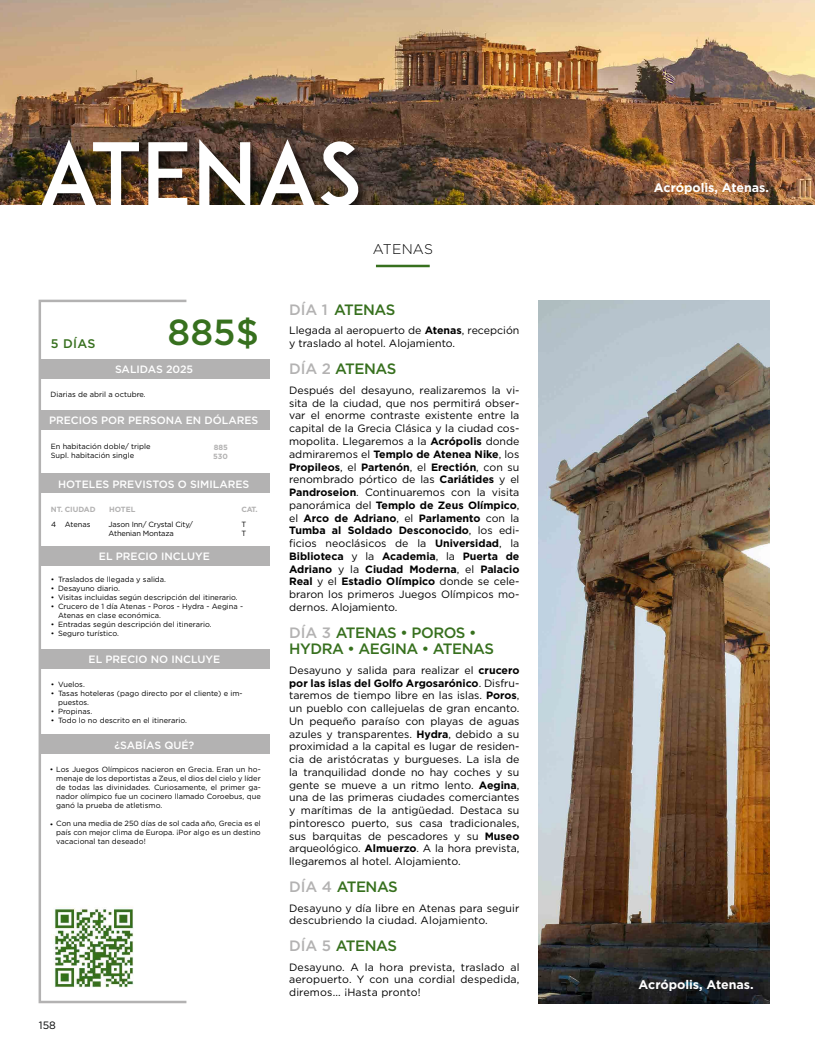
<style>
.page{position:relative;width:815px;height:1053px;background:#fff}
.page>*{position:absolute;margin:0;border:0;box-sizing:border-box;transform-origin:0 0}
.t1{font:87.5px "ADAM.CGPRO";color:#fff}
.t2{font:500 36.25px "Gotham";color:#37701e}
.t3{font:500 15px/16.2px "Gotham";letter-spacing:-.03em;color:#37701e}
.t4{font:300 14px "Gotham";letter-spacing:.015em;color:#000}
.t5{font:700 12.5px "Gotham";color:#fff}
.t6{font:500 12.5px "Gotham";color:#37701e}
.t7{font:10.62px/12.8px "Gotham";color:#000;text-align:justify}
.t8{font:500 10.62px "Gotham";color:#fff}
.t9{font:10.62px "Gotham";color:#010202}
.t10{font:7.5px/9px "Gotham";color:#000}
.t11{font:7.5px/9px "Gotham";letter-spacing:-.02em;color:#000}
.t12{font:700 7.5px/9px "Gotham";color:#b3b2b2}
.s1{color:#b3b2b2}
.s2{font-weight:700}
</style>
<div class="page">
<img style="left:0;top:0;width:815px;height:205px">
<div style="left:40px;top:139px;width:330px;height:82px;background:#000;opacity:.6"></div>
<div style="left:0;top:206px;width:815px;height:23px;background:#fff"></div>
<hr style="left:376px;top:265px;width:54px;height:2px;background:#37701e">
<div style="left:39px;top:299px;width:149px;height:704px;border:2px solid #b3b2b2"></div>
<div style="left:39px;top:359px;width:230px;height:20px;background:#b3b2b2"></div>
<div style="left:39px;top:411px;width:230px;height:19px;background:#b3b2b2"></div>
<div style="left:39px;top:473px;width:231px;height:20px;background:#b3b2b2"></div>
<div style="left:39px;top:546px;width:231px;height:20px;background:#b3b2b2"></div>
<div style="left:39px;top:649px;width:231px;height:19px;background:#b3b2b2"></div>
<div style="left:39px;top:734px;width:231px;height:20px;background:#b3b2b2"></div>
<img style="left:54px;top:908px;width:80px;height:80px">
<img style="left:539px;top:300px;width:230px;height:703px">
<h1 class="t1" style="left:39px;top:122px;width:326px">ATENAS</h1>
<h3 class="t4" style="left:373px;top:240px;width:62px">ATENAS</h3>
<p class="t6" style="left:51px;top:335px;width:46px">5 DÍAS</p>
<h2 class="t2" style="left:168px;top:308px;width:93px">885$</h2>
<p class="t8" style="left:115px;top:363px;width:80px">SALIDAS 2025</p>
<p class="t10" style="left:51px;top:390px;width:97px">Diarias de abril a octubre.</p>
<p class="t8" style="left:49px;top:414px;width:211px">PRECIOS POR PERSONA EN DÓLARES</p>
<p class="t10" style="left:51px;top:442px;width:101px">En habitación doble/ triple<br>Supl. habitación single</p>
<p class="t8" style="left:58px;top:477px;width:193px">HOTELES PREVISTOS O SIMILARES</p>
<p class="t12" style="left:213px;top:442px;width:16px">885<br>530</p>
<p class="t12" style="left:51px;top:504px;width:46px">NT. CIUDAD</p>
<p class="t10" style="left:51px;top:519px;width:7px">4</p>
<p class="t11" style="left:109px;top:519px;width:86px">Jason Inn/ Crystal City/<br>Athenian Montaza</p>
<p class="t12" style="left:109px;top:504px;width:28px">HOTEL</p>
<p class="t10" style="left:65px;top:519px;width:27px">Atenas</p>
<p class="t8" style="left:99px;top:549px;width:112px">EL PRECIO INCLUYE</p>
<p class="t12" style="left:242px;top:504px;width:17px">CAT.</p>
<p class="t10" style="left:242px;top:519px;width:6px">T<br>T</p>
<p class="t10" style="left:51px;top:574px;width:117px">• Traslados de llegada y salida.</p>
<p class="t10" style="left:51px;top:583px;width:70px">• Desayuno diario.</p>
<p class="t10" style="left:51px;top:592px;width:188px">• Visitas incluidas según descripción del itinerario.</p>
<p class="t10" style="left:58px;top:601px;width:187px;text-indent:-7px">• Crucero de 1 día Atenas - Poros - Hydra - Aegina -<br>Atenas en clase económica.</p>
<p class="t10" style="left:51px;top:619px;width:162px">• Entradas según descripción del itinerario.</p>
<p class="t10" style="left:51px;top:628px;width:69px">• Seguro turístico.</p>
<p class="t8" style="left:89px;top:652px;width:133px">EL PRECIO NO INCLUYE</p>
<p class="t10" style="left:51px;top:679px;width:35px">• Vuelos.</p>
<p class="t10" style="left:58px;top:688px;width:186px;text-indent:-7px">• Tasas hoteleras (pago directo por el cliente) e im&shy;puestos.</p>
<p class="t10" style="left:51px;top:706px;width:43px">• Propinas.</p>
<p class="t10" style="left:51px;top:715px;width:137px">• Todo lo no descrito en el itinerario.</p>
<p class="t8" style="left:114px;top:737px;width:82px">¿SABÍAS QUÉ?</p>
<p class="t10" style="left:56px;top:764px;width:206px;text-align:justify;text-indent:-6px">• Los Juegos Olímpicos nacieron en Grecia. Eran un ho&shy;menaje de los deportistas a Zeus, el dios del cielo y líder de todas las divinidades. Curiosamente, el primer ga&shy;nador olímpico fue un cocinero llamado Coroebus, que ganó la prueba de atletismo.</p>
<p class="t10" style="left:56px;top:818px;width:206px;text-align:justify;text-indent:-6px">• Con una media de 250 días de sol cada año, Grecia es el país con mejor clima de Europa. ¡Por algo es un destino vacacional tan deseado!</p>
<p class="t9" style="left:39px;top:1018px;width:19px">158</p>
<h3 class="t3" style="left:289px;top:301px;width:108px"><span class="s1">DÍA 1</span> ATENAS</h3>
<p class="t7" style="left:289px;top:324px;width:232px">Llegada al aeropuerto de <span class="s2">Atenas</span>, recepción y traslado al hotel. Alojamiento.</p>
<h3 class="t3" style="left:289px;top:360px;width:109px"><span class="s1">DÍA 2</span> ATENAS</h3>
<p class="t7" style="left:289px;top:383px;width:232px">Después del desayuno, realizaremos la vi&shy;sita de la ciudad, que nos permitirá obser&shy;var el enorme contraste existente entre la capital de la Grecia Clásica y la ciudad cos&shy;mopolita. Llegaremos a la <span class="s2">Acrópolis</span> donde admiraremos el <span class="s2">Templo de Atenea Nike</span>, los <span class="s2">Propileos</span>, el <span class="s2">Partenón</span>, el <span class="s2">Erectión</span>, con su renombrado pórtico de las <span class="s2">Cariátides</span> y el <span class="s2">Pandroseion</span>. Continuaremos con la visita panorámica del <span class="s2">Templo de Zeus Olímpico</span>, el <span class="s2">Arco de Adriano</span>, el <span class="s2">Parlamento</span> con la <span class="s2">Tumba al Soldado Desconocido</span>, los edi&shy;ficios neoclásicos de la <span class="s2">Universidad</span>, la <span class="s2">Biblioteca</span> y la <span class="s2">Academia</span>, la <span class="s2">Puerta de Adriano</span> y la <span class="s2">Ciudad Moderna</span>, el <span class="s2">Palacio Real</span> y el <span class="s2">Estadio Olímpico</span> donde se cele&shy;braron los primeros Juegos Olímpicos mo&shy;dernos. Alojamiento.</p>
<h3 class="t3" style="left:289px;top:624px;width:206px"><span class="s1">DÍA 3</span> ATENAS • POROS •<br>HYDRA • AEGINA • ATENAS</h3>
<p class="t7" style="left:289px;top:663px;width:232px">Desayuno y salida para realizar el <span class="s2">crucero por las islas del Golfo Argosarónico</span>. Disfru&shy;taremos de tiempo libre en las islas. <span class="s2">Poros</span>, un pueblo con callejuelas de gran encanto.<br>Un pequeño paraíso con playas de aguas azules y transparentes. <span class="s2">Hydra</span>, debido a su proximidad a la capital es lugar de residen&shy;cia de aristócratas y burgueses. La isla de la tranquilidad donde no hay coches y su gente se mueve a un ritmo lento. <span class="s2">Aegina</span>, una de las primeras ciudades comerciantes y marítimas de la antigüedad. Destaca su pintoresco puerto, sus casa tradicionales, sus barquitas de pescadores y su <span class="s2">Museo </span>arqueológico. <span class="s2">Almuerzo</span>. A la hora prevista, llegaremos al hotel. Alojamiento.</p>
<h3 class="t3" style="left:289px;top:878px;width:110px"><span class="s1">DÍA 4</span> ATENAS</h3>
<p class="t7" style="left:289px;top:901px;width:232px">Desayuno y día libre en Atenas para seguir descubriendo la ciudad. Alojamiento.</p>
<h3 class="t3" style="left:289px;top:937px;width:109px"><span class="s1">DÍA 5</span> ATENAS</h3>
<p class="t7" style="left:289px;top:960px;width:232px">Desayuno. A la hora prevista, traslado al aeropuerto. Y con una cordial despedida, diremos... ¡Hasta pronto!</p>
<p class="t5" style="left:654px;top:179px;width:117px">Acrópolis, Atenas.</p>
<p class="t5" style="left:639px;top:976px;width:117px">Acrópolis, Atenas.</p>
</div>
